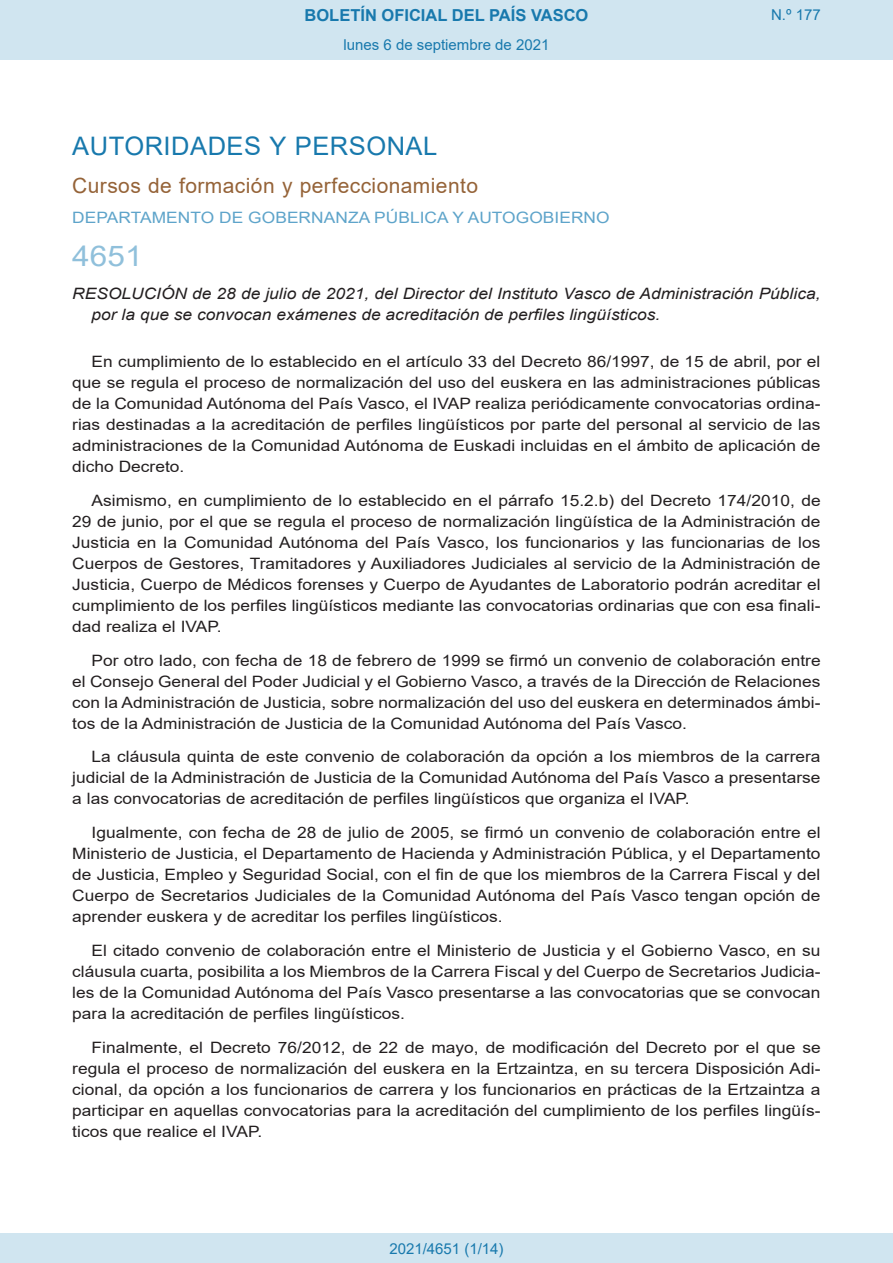
<style>
.page{position:relative;width:893px;height:1263px;background:#fff}
.page>*{position:absolute;margin:0;border:0;box-sizing:border-box;transform-origin:0 0}
.BOPVOrden{font:28.5px "Arial";color:#90c0db;scale:1.11 1}
.BOPVSeccion{font:25.5px "Arial";letter-spacing:.02em;color:#1879ad}
.BOPVSubseccion{font:21px "Arial";letter-spacing:.02em;color:#956338}
.t1{font:700 16.5px "Arial";color:#1879ad}
.BOPVDetalle{font:15.6px/21px "Arial";color:#231f20;text-align:justify;scale:1.11 1}
.BOPVTitulo{font:italic 15.6px/21px "Arial";color:#231f20;scale:1.11 1}
.BOPVOrganismo{font:15.6px "Arial";letter-spacing:.005em;color:#5ea4ca;scale:1.11 1}
.Paginacion_Centro{font:15px "Arial";color:#1879ad}
</style>
<div class="page">
<div style="left:0;top:0;width:893px;height:60px;background:#d0e5f0"></div>
<div style="left:0;top:1233px;width:893px;height:30px;background:#d0e5f0"></div>
<p class="t1" style="left:305px;top:3px;width:285px">BOLETÍN OFICIAL DEL PAÍS VASCO</p>
<p class="Paginacion_Centro" style="left:343px;top:35px;width:207px">lunes 6 de septiembre de 2021</p>
<p class="Paginacion_Centro" style="left:771px;top:5px;width:51px">N.º 177</p>
<p class="BOPVSeccion" style="left:72px;top:128px;width:367px">AUTORIDADES Y PERSONAL</p>
<p class="BOPVSubseccion" style="left:72px;top:171px;width:407px">Cursos de formación y perfeccionamiento</p>
<p class="BOPVOrganismo" style="left:72px;top:207px;width:486px">DEPARTAMENTO DE GOBERNANZA PÚBLICA Y AUTOGOBIERNO</p>
<p class="BOPVOrden" style="left:72px;top:236px;width:65px">4651</p>
<p class="BOPVTitulo" style="left:92px;top:284px;width:658px;text-indent:-19px">RESOLUCIÓN de 28 de julio de 2021, del Director del Instituto Vasco de Administración Pública, por la que se convocan exámenes de acreditación de perfiles lingüísticos.</p>
<p class="BOPVDetalle" style="left:72px;top:351px;width:676px;text-indent:19px">En cumplimiento de lo establecido en el artículo 33 del Decreto 86/1997, de 15 de abril, por el que se regula el proceso de normalización del uso del euskera en las administraciones públicas de la Comunidad Autónoma del País Vasco, el IVAP realiza periódicamente convocatorias ordina&shy;rias destinadas a la acreditación de perfiles lingüísticos por parte del personal al servicio de las administraciones de la Comunidad Autónoma de Euskadi incluidas en el ámbito de aplicación de dicho Decreto.</p>
<p class="BOPVDetalle" style="left:72px;top:490px;width:676px;text-indent:19px">Asimismo, en cumplimiento de lo establecido en el párrafo 15.2.b) del Decreto 174/2010, de 29 de junio, por el que se regula el proceso de normalización lingüística de la Administración de Justicia en la Comunidad Autónoma del País Vasco, los funcionarios y las funcionarias de los Cuerpos de Gestores, Tramitadores y Auxiliadores Judiciales al servicio de la Administración de Justicia, Cuerpo de Médicos forenses y Cuerpo de Ayudantes de Laboratorio podrán acreditar el cumplimiento de los perfiles lingüísticos mediante las convocatorias ordinarias que con esa finali&shy;dad realiza el IVAP.</p>
<p class="BOPVDetalle" style="left:72px;top:649px;width:676px;text-indent:19px">Por otro lado, con fecha de 18 de febrero de 1999 se firmó un convenio de colaboración entre el Consejo General del Poder Judicial y el Gobierno Vasco, a través de la Dirección de Relaciones con la Administración de Justicia, sobre normalización del uso del euskera en determinados ámbi&shy;tos de la Administración de Justicia de la Comunidad Autónoma del País Vasco.</p>
<p class="BOPVDetalle" style="left:72px;top:746px;width:676px;text-indent:19px">La cláusula quinta de este convenio de colaboración da opción a los miembros de la carrera judicial de la Administración de Justicia de la Comunidad Autónoma del País Vasco a presentarse a las convocatorias de acreditación de perfiles lingüísticos que organiza el IVAP.</p>
<p class="BOPVDetalle" style="left:72px;top:822px;width:676px;text-indent:19px">Igualmente, con fecha de 28 de julio de 2005, se firmó un convenio de colaboración entre el Ministerio de Justicia, el Departamento de Hacienda y Administración Pública, y el Departamento de Justicia, Empleo y Seguridad Social, con el fin de que los miembros de la Carrera Fiscal y del Cuerpo de Secretarios Judiciales de la Comunidad Autónoma del País Vasco tengan opción de aprender euskera y de acreditar los perfiles lingüísticos.</p>
<p class="BOPVDetalle" style="left:72px;top:940px;width:676px;text-indent:19px">El citado convenio de colaboración entre el Ministerio de Justicia y el Gobierno Vasco, en su cláusula cuarta, posibilita a los Miembros de la Carrera Fiscal y del Cuerpo de Secretarios Judicia&shy;les de la Comunidad Autónoma del País Vasco presentarse a las convocatorias que se convocan para la acreditación de perfiles lingüísticos.</p>
<p class="BOPVDetalle" style="left:72px;top:1036px;width:676px;text-indent:19px">Finalmente, el Decreto 76/2012, de 22 de mayo, de modificación del Decreto por el que se regula el proceso de normalización del euskera en la Ertzaintza, en su tercera Disposición Adi&shy;cional, da opción a los funcionarios de carrera y los funcionarios en prácticas de la Ertzaintza a participar en aquellas convocatorias para la acreditación del cumplimiento de los perfiles lingüís&shy;ticos que realice el IVAP.</p>
<p class="Paginacion_Centro" style="left:389px;top:1238px;width:116px">2021/4651 (1/14)</p>
</div>
